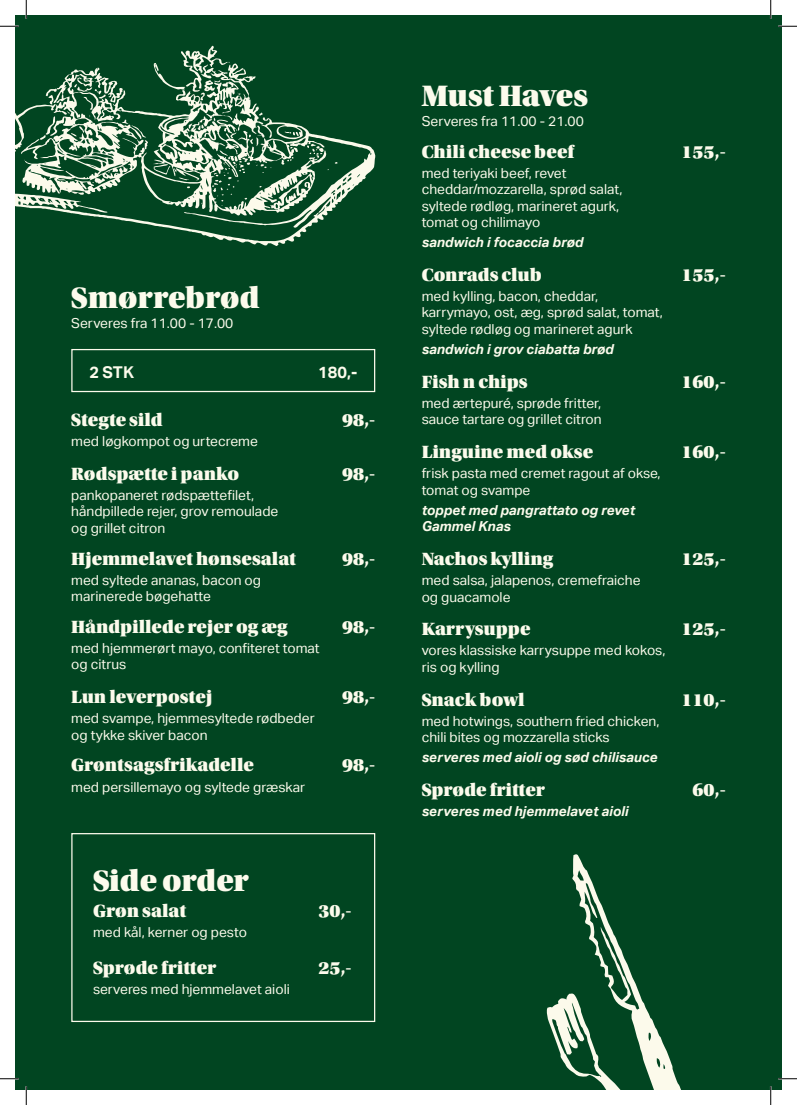
<style>
.page{position:relative;width:797px;height:1105px;background:#fff}
.page>*{position:absolute;margin:0;border:0;box-sizing:border-box;transform-origin:0 0}
.t1{font:31.25px "Utopia Std Black Headline";color:#fcfbec}
.Ret_overskrift{font:18.75px "Utopia Std Black Headline";color:#fcfbec}
.Brødtekst{font:700 16.25px "Aktiv Grotesk";color:#fcfbec}
.Brødtekst-2{font:13.75px/16.5px "Aktiv Grotesk";color:#fcfbec}
.Brødtekst-3{font:italic 700 13.75px/16.5px "Aktiv Grotesk";color:#fcfbec}
</style>
<div class="page">
<div style="left:16px;top:16px;width:765px;height:1073px;background:#014521"></div>
<div style="left:71px;top:349px;width:304px;height:43px;border:1px solid #fcfbec"></div>
<div style="left:71px;top:833px;width:304px;height:189px;border:1px solid #fcfbec"></div>
<svg style="left:16px;top:64px;width:359px;height:182px"></svg>
<svg style="left:46px;top:89px;width:11px;height:16px"></svg>
<svg style="left:40px;top:116px;width:15px;height:24px"></svg>
<svg style="left:281px;top:147px;width:17px;height:18px"></svg>
<svg style="left:307px;top:144px;width:17px;height:14px"></svg>
<svg style="left:154px;top:112px;width:117px;height:94px"></svg>
<svg style="left:67px;top:68px;width:81px;height:81px"></svg>
<svg style="left:284px;top:132px;width:15px;height:4px"></svg>
<svg style="left:154px;top:46px;width:76px;height:57px"></svg>
<svg style="left:546px;top:854px;width:135px;height:235px"></svg>
<svg style="left:0;top:25px;width:19px;height:2px"></svg>
<svg style="left:778px;top:25px;width:19px;height:2px"></svg>
<svg style="left:0;top:1078px;width:19px;height:1px"></svg>
<svg style="left:778px;top:1078px;width:19px;height:1px"></svg>
<svg style="left:25px;top:0;width:2px;height:19px"></svg>
<svg style="left:25px;top:1086px;width:2px;height:19px"></svg>
<svg style="left:770px;top:0;width:1px;height:19px"></svg>
<svg style="left:770px;top:1086px;width:1px;height:19px"></svg>
<p class="t1" style="left:71px;top:281px;width:190px">Smørrebrød</p>
<p class="Brødtekst-2" style="left:71px;top:315px;width:164px">Serveres fra 11.00 - 17.00</p>
<p class="Brødtekst" style="left:89px;top:363px;width:46px">2 STK</p>
<p class="Brødtekst" style="left:318px;top:363px;width:41px">180,-</p>
<p class="Ret_overskrift" style="left:71px;top:410px;width:93px">Stegte sild</p>
<p class="Ret_overskrift" style="left:342px;top:410px;width:35px">98,-</p>
<p class="Brødtekst-2" style="left:71px;top:433px;width:188px">med løgkompot og urtecreme</p>
<p class="Ret_overskrift" style="left:71px;top:464px;width:169px">Rødspætte i panko</p>
<p class="Ret_overskrift" style="left:342px;top:464px;width:35px">98,-</p>
<p class="Brødtekst-2" style="left:71px;top:487px;width:209px">pankopaneret rødspættefilet, håndpillede rejer, grov remoulade og grillet citron</p>
<p class="Ret_overskrift" style="left:71px;top:549px;width:226px">Hjemmelavet hønsesalat</p>
<p class="Ret_overskrift" style="left:342px;top:549px;width:35px">98,-</p>
<p class="Brødtekst-2" style="left:71px;top:571px;width:191px">med syltede ananas, bacon og marinerede bøgehatte</p>
<p class="Ret_overskrift" style="left:71px;top:617px;width:218px">Håndpillede rejer og æg</p>
<p class="Ret_overskrift" style="left:342px;top:617px;width:35px">98,-</p>
<p class="Brødtekst-2" style="left:71px;top:640px;width:250px">med hjemmerørt mayo, confiteret tomat og citrus</p>
<p class="Ret_overskrift" style="left:71px;top:687px;width:142px">Lun leverpostej</p>
<p class="Ret_overskrift" style="left:342px;top:687px;width:35px">98,-</p>
<p class="Brødtekst-2" style="left:71px;top:710px;width:245px">med svampe, hjemmesyltede rødbeder og tykke skiver bacon</p>
<p class="Ret_overskrift" style="left:71px;top:755px;width:184px">Grøntsagsfrikadelle</p>
<p class="Ret_overskrift" style="left:342px;top:755px;width:35px">98,-</p>
<p class="Brødtekst-2" style="left:71px;top:778px;width:235px">med persillemayo og syltede græskar</p>
<p class="t1" style="left:93px;top:864px;width:157px">Side order</p>
<p class="Ret_overskrift" style="left:93px;top:901px;width:95px">Grøn salat</p>
<p class="Ret_overskrift" style="left:318px;top:901px;width:35px">30,-</p>
<p class="Brødtekst-2" style="left:93px;top:924px;width:155px">med kål, kerner og pesto</p>
<p class="Ret_overskrift" style="left:93px;top:958px;width:124px">Sprøde fritter</p>
<p class="Ret_overskrift" style="left:318px;top:958px;width:35px">25,-</p>
<p class="Brødtekst-2" style="left:93px;top:981px;width:198px">serveres med hjemmelavet aioli</p>
<p class="t1" style="left:422px;top:79px;width:168px">Must Haves</p>
<p class="Brødtekst-2" style="left:422px;top:113px;width:164px">Serveres fra 11.00 - 21.00</p>
<p class="Ret_overskrift" style="left:422px;top:142px;width:154px">Chili cheese beef</p>
<p class="Ret_overskrift" style="left:681px;top:142px;width:46px">155,-</p>
<p class="Brødtekst-2" style="left:422px;top:165px;width:202px">med teriyaki beef, revet cheddar/mozzarella, sprød salat, syltede rødløg, marineret agurk, tomat og chilimayo</p>
<p class="Brødtekst-3" style="left:422px;top:234px;width:163px">sandwich i focaccia brød</p>
<p class="Ret_overskrift" style="left:422px;top:265px;width:121px">Conrads club</p>
<p class="Ret_overskrift" style="left:681px;top:265px;width:46px">155,-</p>
<p class="Brødtekst-2" style="left:422px;top:288px;width:243px">med kylling, bacon, cheddar, karrymayo, ost, æg, sprød salat, tomat, syltede rødløg og marineret agurk</p>
<p class="Brødtekst-3" style="left:422px;top:341px;width:194px">sandwich i grov ciabatta brød</p>
<p class="Ret_overskrift" style="left:422px;top:372px;width:107px">Fish n chips</p>
<p class="Ret_overskrift" style="left:681px;top:372px;width:46px">160,-</p>
<p class="Brødtekst-2" style="left:422px;top:395px;width:181px">med ærtepuré, sprøde fritter, sauce tartare og grillet citron</p>
<p class="Ret_overskrift" style="left:422px;top:442px;width:173px">Linguine med okse</p>
<p class="Ret_overskrift" style="left:681px;top:442px;width:46px">160,-</p>
<p class="Brødtekst-2" style="left:422px;top:465px;width:240px">frisk pasta med cremet ragout af okse, tomat og svampe</p>
<p class="Brødtekst-3" style="left:422px;top:502px;width:215px">toppet med pangrattato og revet<br>Gammel Knas</p>
<p class="Ret_overskrift" style="left:422px;top:549px;width:133px">Nachos kylling</p>
<p class="Ret_overskrift" style="left:681px;top:549px;width:46px">125,-</p>
<p class="Brødtekst-2" style="left:422px;top:572px;width:220px">med salsa, jalapenos, cremefraiche og guacamole</p>
<p class="Ret_overskrift" style="left:422px;top:619px;width:110px">Karrysuppe</p>
<p class="Ret_overskrift" style="left:681px;top:619px;width:46px">125,-</p>
<p class="Brødtekst-2" style="left:422px;top:642px;width:245px">vores klassiske karrysuppe med kokos, ris og kylling</p>
<p class="Ret_overskrift" style="left:422px;top:690px;width:104px">Snack bowl</p>
<p class="Ret_overskrift" style="left:681px;top:690px;width:46px">110,-</p>
<p class="Brødtekst-2" style="left:422px;top:713px;width:239px">med hotwings, southern fried chicken, chili bites og mozzarella sticks</p>
<p class="Brødtekst-3" style="left:422px;top:749px;width:237px">serveres med aioli og sød chilisauce</p>
<p class="Ret_overskrift" style="left:422px;top:780px;width:124px">Sprøde fritter</p>
<p class="Ret_overskrift" style="left:692px;top:780px;width:35px">60,-</p>
<p class="Brødtekst-3" style="left:422px;top:803px;width:208px">serveres med hjemmelavet aioli</p>
</div>
